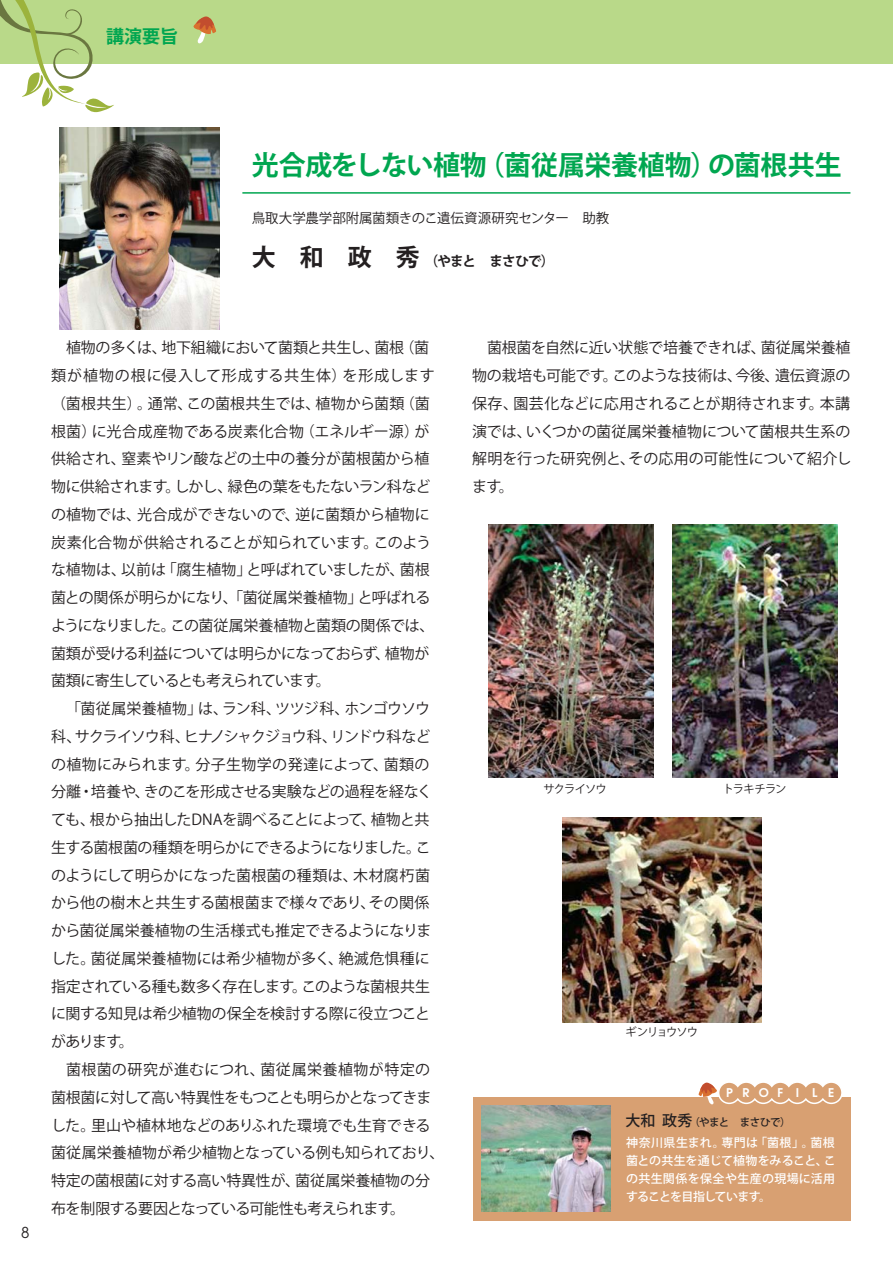
<style>
.page{position:relative;width:893px;height:1263px;background:#fff}
.page>*{position:absolute;margin:0;border:0;box-sizing:border-box;transform-origin:0 0}
.t1{font:27px "Koz Go Std Bold 90 pv RKSJ H";letter-spacing:-.015em;color:#00a650}
.t2{font:18px "Koz Go Std Bold 90 pv RKSJ H";color:#00a650}
.t3{font:15px/27.8px "Koz Go Std Regular 90 pv RKSJ H";letter-spacing:-.015em;color:#231f20}
.t4{font:15px "Avant Garde";color:#231f20}
.t5{font:13.5px "Koz Go Std Regular 90 pv RKSJ H";letter-spacing:-.015em;color:#231f20}
.t6{font:13.5px "Koz Go Std Bold 90 pv RKSJ H";letter-spacing:-.05em;color:#231f20}
.t7{font:12px/18px "Koz Go Std Medium 90 pv RKSJ H";letter-spacing:.01em;color:#fff;text-align:justify}
.t8{font:600 12px "Avant Garde";letter-spacing:.79em;color:#fff}
.t9{font:11.25px "Koz Go Std Regular 90 pv RKSJ H";letter-spacing:-.08em;color:#231f20}
.t10{font:10.5px "Koz Go Std Medium 90 pv RKSJ H";letter-spacing:-.045em;color:#231f20}
.s1{font-size:24px}
.s2{font-size:15px}
</style>
<div class="page">
<div style="left:0;top:0;width:893px;height:64px;background:#b9d989"></div>
<svg style="left:0;top:0;width:114px;height:113px"></svg>
<svg style="left:193px;top:16px;width:23px;height:27px"></svg>
<img style="left:60px;top:128px;width:159px;height:201px">
<hr style="left:242px;top:192px;width:608px;height:2px;background:#00a650">
<div style="left:473px;top:1097px;width:377px;height:123px;background:#d8a072"></div>
<img style="left:481px;top:1105px;width:130px;height:107px">
<svg style="left:698px;top:1082px;width:144px;height:23px"></svg>
<img style="left:489px;top:524px;width:165px;height:253px">
<img style="left:563px;top:818px;width:199px;height:204px">
<img style="left:672px;top:524px;width:166px;height:253px">
<p class="t2" style="left:106px;top:29px;width:73px">講演要旨</p>
<h1 class="t1" style="left:252px;top:154px;width:591px">光合成をしない植物（菌従属栄養植物）の菌根共生</h1>
<p class="t5" style="left:252px;top:213px;width:359px">鳥取大学農学部附属菌類きのこ遺伝資源研究センター　助教</p>
<p class="t6" style="left:252px;top:255px;width:304px"><span class="s1">大　和　政　秀</span> （やまと　まさひで）</p>
<p class="t4" style="left:21px;top:1226px;width:10px">8</p>
<p class="t3" style="left:51px;top:336px;width:385px;text-indent:15px">植物の多くは、地下組織において菌類と共生し、菌根（菌類が植物の根に侵入して形成する共生体）を形成します（菌根共生）。通常、この菌根共生では、植物から菌類（菌根菌）に光合成産物である炭素化合物（エネルギー源）が供給され、窒素やリン酸などの土中の養分が菌根菌から植物に供給されます。しかし、緑色の葉をもたないラン科などの植物では、光合成ができないので、逆に菌類から植物に炭素化合物が供給されることが知られています。このような植物は、以前は「腐生植物」と呼ばれていましたが、菌根菌との関係が明らかになり、「菌従属栄養植物」と呼ばれるようになりました。この菌従属栄養植物と菌類の関係では、菌類が受ける利益については明らかになっておらず、植物が菌類に寄生しているとも考えられています。</p>
<p class="t3" style="left:51px;top:697px;width:383px;text-indent:15px">「菌従属栄養植物」は、ラン科、ツツジ科、ホンゴウソウ科、サクライソウ科、ヒナノシャクジョウ科、リンドウ科などの植物にみられます。分子生物学の発達によって、菌類の分離・培養や、きのこを形成させる実験などの過程を経なくても、根から抽出したDNAを調べることによって、植物と共生する菌根菌の種類を明らかにできるようになりました。このようにして明らかになった菌根菌の種類は、木材腐朽菌から他の樹木と共生する菌根菌まで様々であり、その関係から菌従属栄養植物の生活様式も推定できるようになりました。菌従属栄養植物には希少植物が多く、絶滅危惧種に指定されている種も数多く存在します。このような菌根共生に関する知見は希少植物の保全を検討する際に役立つことがあります。</p>
<p class="t3" style="left:51px;top:1057px;width:395px;text-indent:15px">菌根菌の研究が進むにつれ、菌従属栄養植物が特定の菌根菌に対して高い特異性をもつことも明らかとなってきました。里山や植林地などのありふれた環境でも生育できる菌従属栄養植物が希少植物となっている例も知られており、特定の菌根菌に対する高い特異性が、菌従属栄養植物の分布を制限する要因となっている可能性も考えられます。</p>
<p class="t3" style="left:472px;top:336px;width:381px;text-align:justify;text-indent:15px">菌根菌を自然に近い状態で培養できれば、菌従属栄養植物の栽培も可能です。このような技術は、今後、遺伝資源の保存、園芸化などに応用されることが期待されます。本講演では、いくつかの菌従属栄養植物について菌根共生系の解明を行った研究例と、その応用の可能性について紹介します。</p>
<p class="t9" style="left:543px;top:784px;width:65px">サクライソウ</p>
<p class="t9" style="left:723px;top:785px;width:65px">トラキチラン</p>
<p class="t9" style="left:626px;top:1028px;width:74px">ギンリョウソウ</p>
<p class="t8" style="left:726px;top:1088px;width:110px">PROF I LE</p>
<p class="t10" style="left:626px;top:1118px;width:167px"><span class="s2">大和 政秀</span>（やまと　まさひで）</p>
<p class="t7" style="left:626px;top:1135px;width:211px">神奈川県生まれ。専門は「菌根」。菌根菌との共生を通じて植物をみること、この共生関係を保全や生産の現場に活用することを目指しています。</p>
</div>
